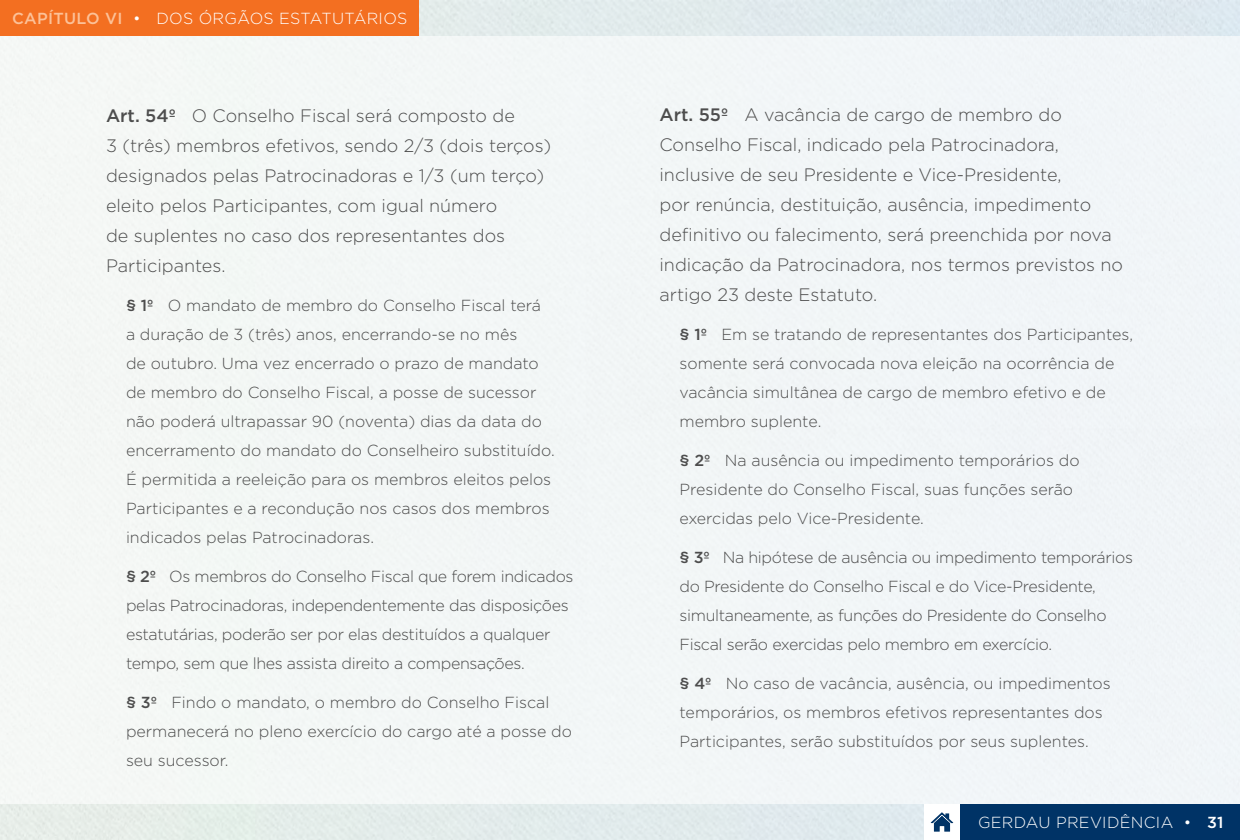
<style>
.page{position:relative;width:1240px;height:840px;background:#fff}
.page>*{position:absolute;margin:0;border:0;box-sizing:border-box;transform-origin:0 0}
.t1{font:300 18px/30px "Gotham";color:#4d4d4d}
.t2{font:300 16px/29px "Gotham";color:#4d4d4d}
.t3{font:300 16px/29px "Gotham";letter-spacing:-.02em;color:#4d4d4d}
.t4{font:300 16px "Gotham";letter-spacing:.02em;color:#fff}
.s1{font-weight:500;color:#fcc198}
.s2{font-weight:500}
</style>
<div class="page">
<div style="left:960px;top:804px;width:280px;height:36px;background:#036"></div>
<svg style="left:931px;top:812px;width:22px;height:20px"></svg>
<div style="left:0;top:36px;width:1240px;height:768px;background:#f2f6f7"></div>
<div style="left:0;top:0;width:419px;height:36px;background:#f36f21"></div>
<p class="t4" style="left:12px;top:8px;width:397px"><span class="s1">CAPÍTULO VI</span> • DOS ÓRGÃOS ESTATUTÁRIOS</p>
<p class="t1" style="left:106px;top:100px;width:447px"><span class="s2">Art. 54º</span> O Conselho Fiscal será composto de<br>3 (três) membros efetivos, sendo 2/3 (dois terços) designados pelas Patrocinadoras e 1/3 (um terço) eleito pelos Participantes, com igual número<br>de suplentes no caso dos representantes dos Participantes.</p>
<p class="t2" style="left:126px;top:290px;width:430px"><span class="s2">§ 1º</span> O mandato de membro do Conselho Fiscal terá<br>a duração de 3 (três) anos, encerrando-se no mês<br>de outubro. Uma vez encerrado o prazo de mandato de membro do Conselho Fiscal, a posse de sucessor não poderá ultrapassar 90 (noventa) dias da data do encerramento do mandato do Conselheiro substituído.<br>É permitida a reeleição para os membros eleitos pelos Participantes e a recondução nos casos dos membros indicados pelas Patrocinadoras.</p>
<p class="t3" style="left:126px;top:561px;width:449px"><span class="s2">§ 2º</span> Os membros do Conselho Fiscal que forem indicados pelas Patrocinadoras, independentemente das disposições estatutárias, poderão ser por elas destituídos a qualquer tempo, sem que lhes assista direito a compensações.</p>
<p class="t2" style="left:126px;top:687px;width:448px"><span class="s2">§ 3º</span> Findo o mandato, o membro do Conselho Fiscal permanecerá no pleno exercício do cargo até a posse do seu sucessor.</p>
<p class="t1" style="left:660px;top:100px;width:465px"><span class="s2">Art. 55º</span> A vacância de cargo de membro do Conselho Fiscal, indicado pela Patrocinadora, inclusive de seu Presidente e Vice-Presidente,<br>por renúncia, destituição, ausência, impedimento definitivo ou falecimento, será preenchida por nova indicação da Patrocinadora, nos termos previstos no artigo 23 deste Estatuto.</p>
<p class="t2" style="left:680px;top:320px;width:455px"><span class="s2">§ 1º</span> Em se tratando de representantes dos Participantes, somente será convocada nova eleição na ocorrência de vacância simultânea de cargo de membro efetivo e de membro suplente.</p>
<p class="t2" style="left:680px;top:446px;width:402px"><span class="s2">§ 2º</span> Na ausência ou impedimento temporários do<br>Presidente do Conselho Fiscal, suas funções serão exercidas pelo Vice-Presidente.</p>
<p class="t3" style="left:680px;top:543px;width:455px"><span class="s2">§ 3º</span> Na hipótese de ausência ou impedimento temporários do Presidente do Conselho Fiscal e do Vice-Presidente, simultaneamente, as funções do Presidente do Conselho Fiscal serão exercidas pelo membro em exercício.</p>
<p class="t2" style="left:680px;top:669px;width:433px"><span class="s2">§ 4º</span> No caso de vacância, ausência, ou impedimentos temporários, os membros efetivos representantes dos<br>Participantes, serão substituídos por seus suplentes.</p>
<p class="t4" style="left:978px;top:812px;width:247px">GERDAU PREVIDÊNCIA • <span class="s2">31</span></p>
</div>
